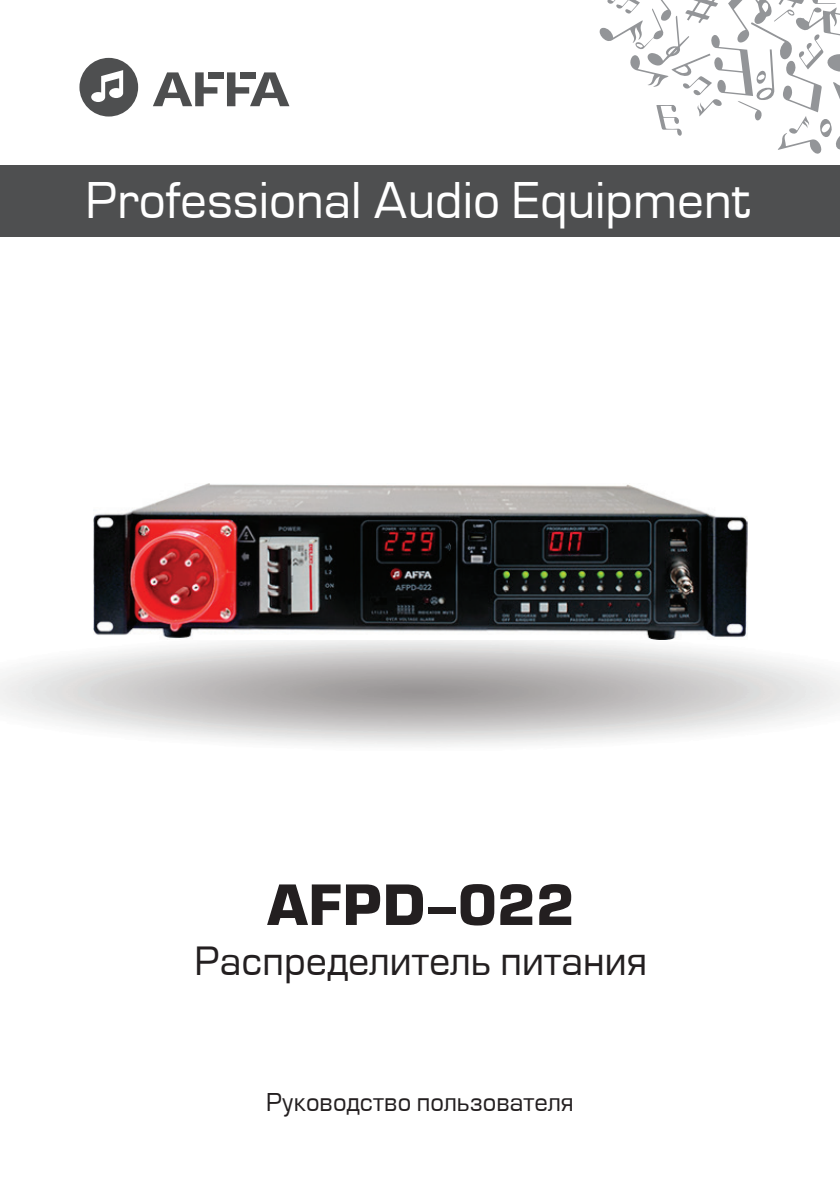
<style>
.page{position:relative;width:840px;height:1191px;background:#fff}
.page>*{position:absolute;margin:0;border:0;box-sizing:border-box;transform-origin:0 0}
.t1{font:700 54px "Europe";color:#231f20}
.t2{font:48px "Europe";color:#fff}
.t3{font:38px "Europe";color:#231f20}
.t4{font:24px "Europe";color:#231f20}
</style>
<div class="page">
<div style="left:0;top:165px;width:839px;height:72px;background:#4e4f50"></div>
<div style="left:79px;top:58px;width:59px;height:58px;background:#4e4f50;border-radius:50%"></div>
<svg style="left:153px;top:72px;width:64px;height:34px"></svg>
<div style="left:208px;top:72px;width:16px;height:7px;background:#4d4e4f"></div>
<svg style="left:227px;top:72px;width:62px;height:34px"></svg>
<div style="left:239px;top:72px;width:16px;height:7px;background:#4d4e4f"></div>
<svg style="left:91px;top:70px;width:32px;height:32px"></svg>
<svg style="left:599px;top:0;width:240px;height:154px"></svg>
<img style="left:0;top:627px;width:839px;height:118px">
<img style="left:94px;top:483px;width:653px;height:156px">
<p class="t2" style="left:85px;top:176px;width:666px">Professional Audio Equipment</p>
<p class="t1" style="left:267px;top:872px;width:309px">AFPD-022</p>
<p class="t3" style="left:194px;top:941px;width:454px">Ðаспределитель питания</p>
<p class="t4" style="left:266px;top:1090px;width:309px">Ðуководство пользователя</p>
</div>
